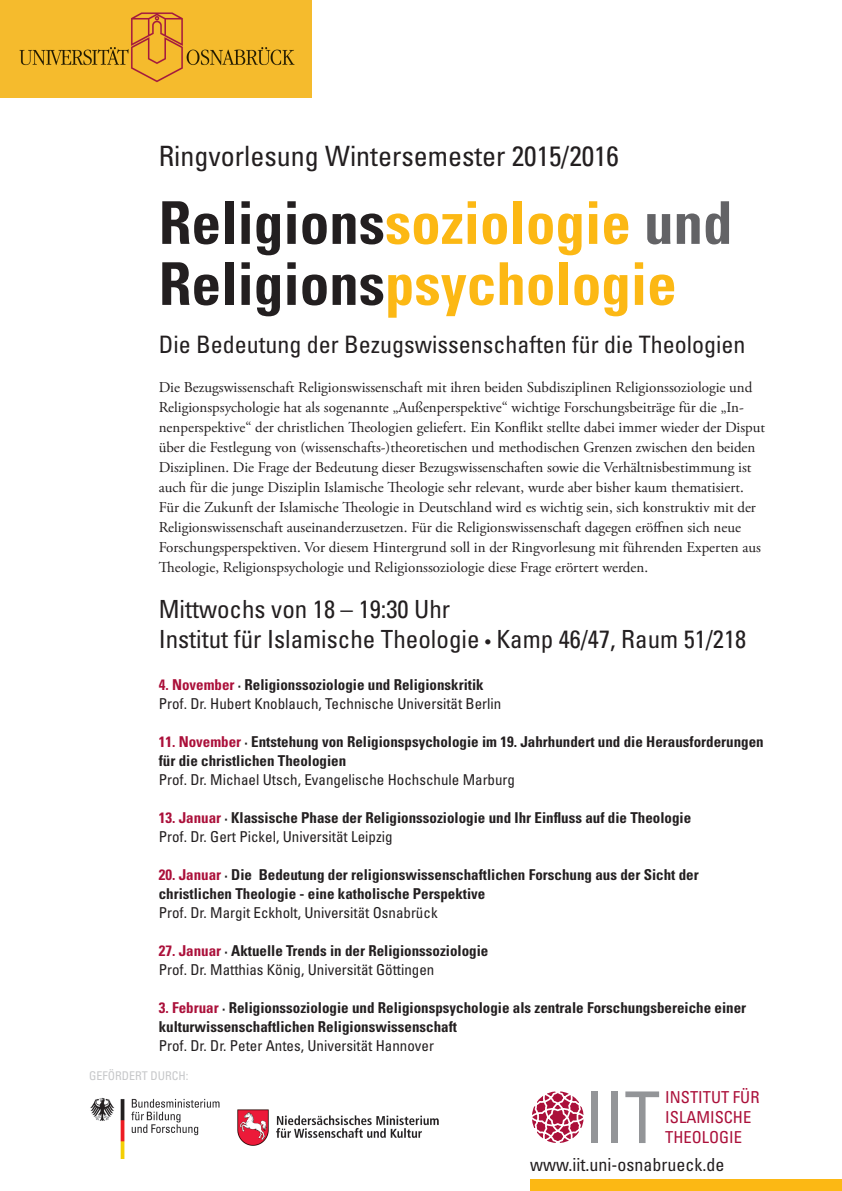
<style>
.page{position:relative;width:842px;height:1191px;background:#fff}
.page>*{position:absolute;margin:0;border:0;box-sizing:border-box;transform-origin:0 0}
.t1{font:condensed 71.4px "Univers LT Std";color:#939598}
.t2{font:700 condensed 59px "Univers LT Std";color:#fcb814}
.t3{font:condensed 28px "Univers LT Std";color:#231f20}
.t4{font:condensed 25px "Univers LT Std";color:#231f20}
.t5{font:condensed 24px "Univers LT Std";color:#231f20}
.t6{font:condensed 18px "Univers LT Std";color:#231f20}
.t7{font:condensed 16.5px/19.7px "Univers LT Std";color:#ab103a}
.t8{font:15px/20px "Adobe Garamond Pro";color:#231f20}
.t9{font:700 condensed 15px/19px "Univers LT Std";color:#231f20}
.t10{font:condensed 15px "Univers LT Std";color:#231f20}
.t11{font:condensed 12px "Univers LT Std";color:#c7c8ca}
.s1{color:#231f20}
.s2{color:#636366}
.s3{font-size:17px}
.s4{color:#ab103a}
</style>
<div class="page">
<div style="left:530px;top:1179px;width:312px;height:12px;background:#fcb814"></div>
<svg style="left:532px;top:1091px;width:52px;height:52px"></svg>
<img style="left:90px;top:1097px;width:130px;height:62px">
<img style="left:238px;top:1109px;width:200px;height:36px">
<img style="left:0;top:0;width:312px;height:97px">
<p class="t3" style="left:159px;top:139px;width:462px">Ringvorlesung Wintersemester 2015/2016</p>
<p class="t2" style="left:159px;top:187px;width:575px"><span class="s1">Religions</span>soziologie <span class="s2">und</span></p>
<p class="t2" style="left:159px;top:248px;width:519px"><span class="s1">Religions</span>psychologie</p>
<p class="t5" style="left:159px;top:329px;width:588px">Die Bedeutung der Bezugswissenschaften für die Theologien</p>
<p class="t8" style="left:159px;top:377px;width:608px">Die Bezugswissenschaft Religionswissenschaft mit ihren beiden Subdisziplinen Religionssoziologie und Religionspsychologie hat als sogenannte „Außenperspektive“ wichtige Forschungsbeiträge für die „In&shy;nenperspektive“ der christlichen Theologien geliefert. Ein Konflikt stellte dabei immer wieder der Disput über die Festlegung von (wissenschafts-)theoretischen und methodischen Grenzen zwischen den beiden Disziplinen. Die Frage der Bedeutung dieser Bezugswissenschaften sowie die Verhältnisbestimmung ist auch für die junge Disziplin Islamische Theologie sehr relevant, wurde aber bisher kaum thematisiert.<br>Für die Zukunft der Islamische Theologie in Deutschland wird es wichtig sein, sich konstruktiv mit der Religionswissenschaft auseinanderzusetzen. Für die Religionswissenschaft dagegen eröffnen sich neue Forschungsperspektiven. Vor diesem Hintergrund soll in der Ringvorlesung mit führenden Experten aus Theologie, Religionspsychologie und Religionssoziologie diese Frage erörtert werden.</p>
<p class="t4" style="left:159px;top:593px;width:293px">Mittwochs von 18 – 19:30 Uhr</p>
<p class="t4" style="left:159px;top:623px;width:589px">Institut für Islamische Theologie <span class="s3">•</span> Kamp 46/47, Raum 51/218</p>
<p class="t9" style="left:159px;top:675px;width:326px"><span class="s4">4. November</span> ∙ Religionssoziologie und Religionskritik</p>
<p class="t10" style="left:159px;top:694px;width:344px">Prof. Dr. Hubert Knoblauch, Technische Universität Berlin</p>
<p class="t9" style="left:159px;top:732px;width:606px"><span class="s4">11. November</span> ∙ Entstehung von Religionspsychologie im 19. Jahrhundert und die Herausforderungen für die christlichen Theologien</p>
<p class="t10" style="left:159px;top:770px;width:358px">Prof. Dr. Michael Utsch, Evangelische Hochschule Marburg</p>
<p class="t9" style="left:159px;top:808px;width:534px"><span class="s4">13. Januar</span> ∙ Klassische Phase der Religionssoziologie und Ihr Einfluss auf die Theologie</p>
<p class="t10" style="left:159px;top:827px;width:235px">Prof. Dr. Gert Pickel, Universität Leipzig</p>
<p class="t9" style="left:159px;top:865px;width:541px"><span class="s4">20. Januar</span> ∙ Die Bedeutung der religionswissenschaftlichen Forschung aus der Sicht der</p>
<p class="t9" style="left:159px;top:884px;width:328px">christlichen Theologie - eine katholische Perspektive</p>
<p class="t10" style="left:159px;top:903px;width:280px">Prof. Dr. Margit Eckholt, Universität Osnabrück</p>
<p class="t9" style="left:159px;top:941px;width:331px"><span class="s4">27. Januar</span> ∙ Aktuelle Trends in der Religionssoziologie</p>
<p class="t10" style="left:159px;top:960px;width:277px">Prof. Dr. Matthias König, Universität Göttingen</p>
<p class="t9" style="left:159px;top:998px;width:589px"><span class="s4">3. Februar</span> ∙ Religionssoziologie und Religionspsychologie als zentrale Forschungsbereiche einer kulturwissenschaftlichen Religionswissenschaft</p>
<p class="t10" style="left:159px;top:1036px;width:277px">Prof. Dr. Dr. Peter Antes, Universität Hannover</p>
<p class="t11" style="left:89px;top:1067px;width:101px">GEFÖRDERT DURCH:</p>
<p class="t7" style="left:665px;top:1087px;width:96px">INSTITUT FÜR<br>ISLAMISCHE</p>
<p class="t1" style="left:585px;top:1072px;width:77px">IIT</p>
<p class="t7" style="left:665px;top:1127px;width:78px">THEOLOGIE</p>
<p class="t6" style="left:530px;top:1152px;width:196px">www.iit.uni-osnabrueck.de</p>
</div>
